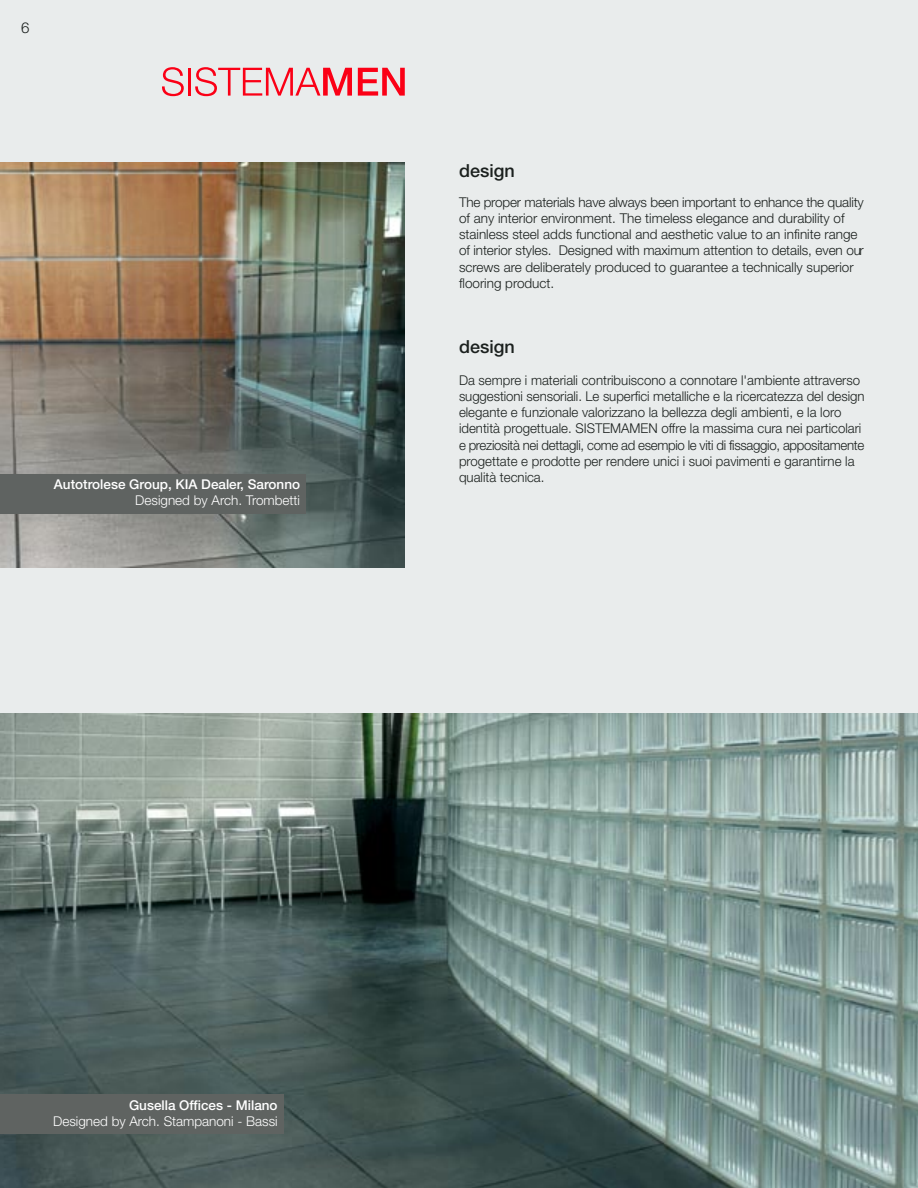
<style>
.page{position:relative;width:918px;height:1188px;background:#e9ecec}
.page>*{position:absolute;margin:0;border:0;box-sizing:border-box;transform-origin:0 0}
.t1{font:500 18px "Helvetica Neue";color:#1b201e}
.t2{font:300 15px "Helvetica Neue";color:#1b201e}
.t3{font:300 13.5px/16.2px "Helvetica Neue";color:#1b201e}
.t4{font:500 13.5px "Helvetica Neue";color:#fff}
.t5{font:300 13.5px "Helvetica Neue";color:#fff}
</style>
<div class="page">
<img style="left:0;top:713px;width:918px;height:475px">
<img style="left:0;top:162px;width:405px;height:405px">
<div style="left:0;top:1094px;width:284px;height:40px;background:#5f6361"></div>
<div style="left:0;top:474px;width:306px;height:39px;background:#5f6361"></div>
<svg style="left:162px;top:67px;width:22px;height:29px"></svg>
<hr style="left:188px;top:68px;width:3px;height:28px;background:#fb0016">
<svg style="left:195px;top:67px;width:157px;height:29px"></svg>
<svg style="left:358px;top:68px;width:47px;height:28px"></svg>
<p class="t2" style="left:21px;top:19px;width:10px">6</p>
<p class="t4" style="left:54px;top:476px;width:248px">Autotrolese Group, KIA Dealer, Saronno</p>
<p class="t5" style="left:135px;top:492px;width:166px">Designed by Arch. Trombetti</p>
<h1 class="t1" style="left:459px;top:159px;width:57px">design</h1>
<p class="t3" style="left:459px;top:194px;width:406px">The proper materials have always been important to enhance the quality of any interior environment. The timeless elegance and durability of stainless steel adds functional and aesthetic value to an infinite range of interior styles. Designed with maximum attention to details, even our screws are deliberately produced to guarantee a technically superior flooring product.</p>
<h1 class="t1" style="left:459px;top:336px;width:57px">design</h1>
<p class="t3" style="left:459px;top:372px;width:407px">Da sempre i materiali contribuiscono a connotare l'ambiente attraverso suggestioni sensoriali. Le superfici metalliche e la ricercatezza del design elegante e funzionale valorizzano la bellezza degli ambienti, e la loro identità progettuale. SISTEMAMEN offre la massima cura nei particolari e preziosità nei dettagli, come ad esempio le viti di fissaggio, appositamente progettate e prodotte per rendere unici i suoi pavimenti e garantirne la qualità tecnica.</p>
<p class="t4" style="left:129px;top:1097px;width:150px">Gusella Offices - Milano</p>
<p class="t5" style="left:53px;top:1113px;width:226px">Designed by Arch. Stampanoni - Bassi</p>
</div>
